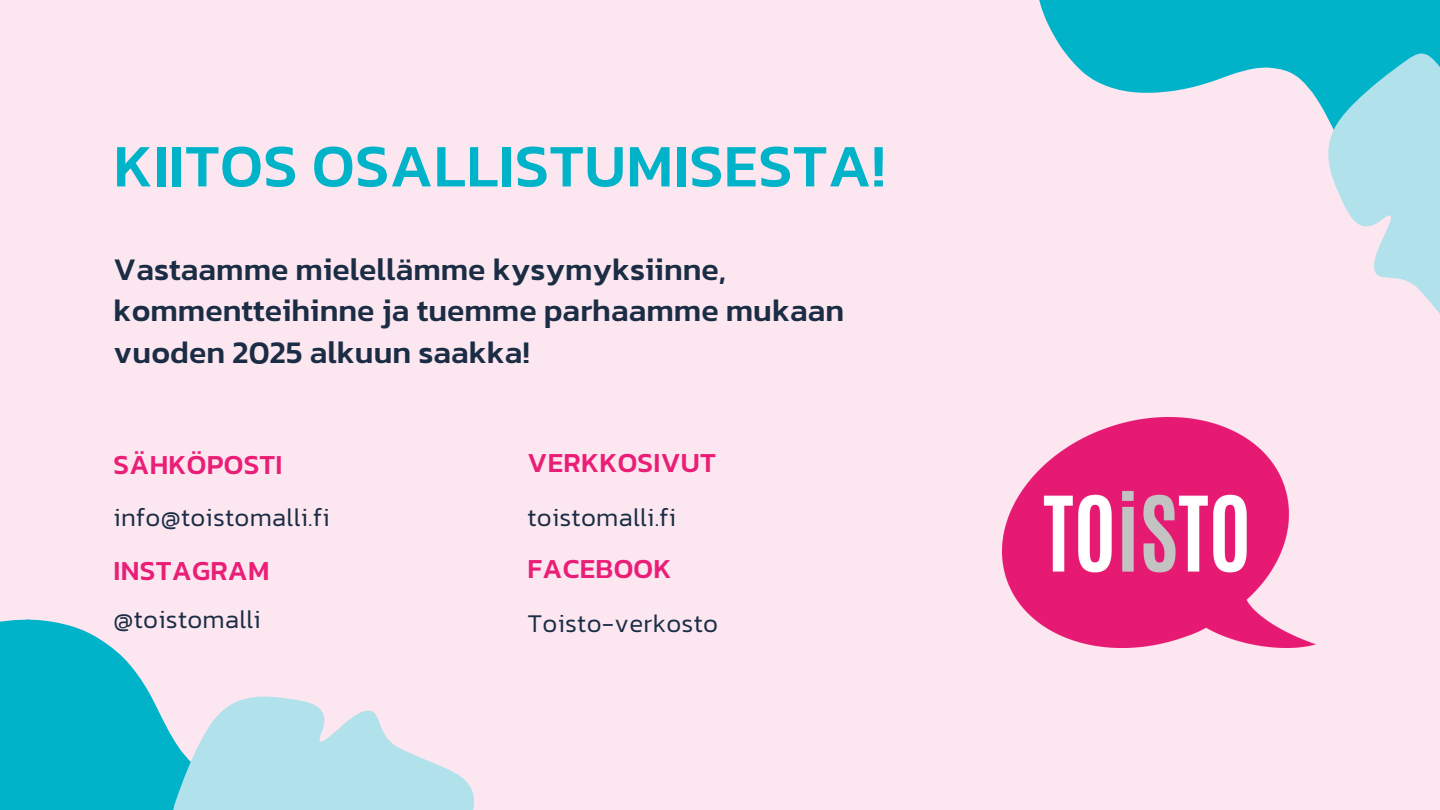
<style>
.page{position:relative;width:1440px;height:810px;background:#fce6f0}
.page>*{position:absolute;margin:0;border:0;box-sizing:border-box;transform-origin:0 0}
.t1{font:500 61px "Kanit";letter-spacing:.01em;color:#00b3c9}
.t2{font:500 32px/41.2px "Kanit";color:#1a2d45}
.t3{font:500 28px "Kanit";letter-spacing:.01em;color:#ea1e76}
.t4{font:300 26px "Kanit";letter-spacing:.01em;color:#1a2d45}
</style>
<div class="page">
<div style="left:0;top:619px;width:135px;height:191px;background:#00b3c9"></div>
<svg style="left:1039px;top:0;width:401px;height:93px;fill:#00b3c9"></svg>
<svg style="left:1274px;top:25px;width:166px;height:289px"></svg>
<svg style="left:135px;top:671px;width:339px;height:139px;fill:#b1e1eb"></svg>
<img style="left:1003px;top:418px;width:313px;height:229px">
<h1 class="t1" style="left:114px;top:119px;width:773px">KIITOS OSALLISTUMISESTA!</h1>
<p class="t2" style="left:114px;top:248px;width:732px">Vastaamme mielellämme kysymyksiinne, kommentteihinne ja tuemme parhaamme mukaan vuoden 2025 alkuun saakka!</p>
<p class="t3" style="left:114px;top:443px;width:170px">SÄHKÖPOSTI</p>
<p class="t4" style="left:114px;top:497px;width:218px">info@toistomalli.fi</p>
<h3 class="t3" style="left:114px;top:549px;width:157px">INSTAGRAM</h3>
<h3 class="t3" style="left:527px;top:547px;width:146px">FACEBOOK</h3>
<p class="t4" style="left:527px;top:603px;width:192px">Toisto-verkosto</p>
<h3 class="t3" style="left:527px;top:441px;width:190px">VERKKOSIVUT</h3>
<h3 class="t4" style="left:527px;top:497px;width:150px">toistomalli.fi</h3>
<p class="t4" style="left:114px;top:600px;width:149px">@toistomalli</p>
</div>
